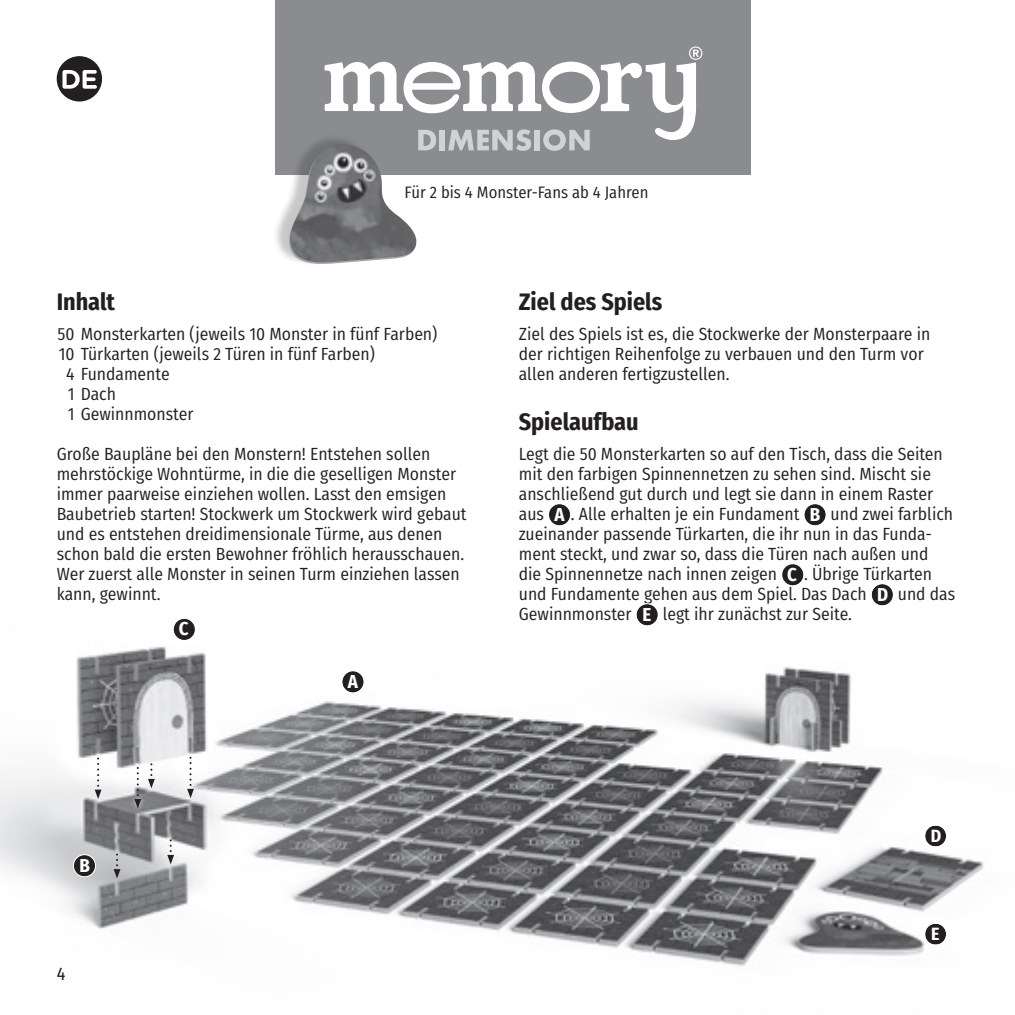
<style>
.page{position:relative;width:1015px;height:1015px;background:#fff}
.page>*{position:absolute;margin:0;border:0;box-sizing:border-box;transform-origin:0 0}
.t1{font:700 24px "Fira Sans Condensed";color:#231f20}
.t2{font:700 18.8px "Fira Sans Condensed";color:#fff}
.t3{font:18px "Fira Sans Condensed";color:#231f20}
.t4{font:700 17.8px "Fira Sans Condensed";color:#fff}
.t5{font:17.6px/20px "Fira Sans Condensed";color:#231f20}
.t6{font:16.6px "Fira Sans Condensed";color:#231f20}
.s1{font-weight:700;font-size:18.6px;color:#fff}
</style>
<div class="page">
<img style="left:0;top:506px;width:984px;height:461px">
<div style="left:73px;top:855px;width:23px;height:22px;background:#231f20;border-radius:50%"></div>
<div style="left:73px;top:854px;width:23px;height:23px;border:1px solid #fff;border-radius:50%"></div>
<div style="left:173px;top:618px;width:22px;height:22px;background:#231f20;border-radius:50%"></div>
<div style="left:173px;top:618px;width:23px;height:23px;border:1px solid #fff;border-radius:50%"></div>
<svg style="left:925px;top:825px;width:21px;height:21px"></svg>
<div style="left:924px;top:825px;width:23px;height:22px;border:1px solid #fff;border-radius:50%"></div>
<svg style="left:925px;top:924px;width:21px;height:20px"></svg>
<div style="left:924px;top:923px;width:23px;height:22px;border:1px solid #fff;border-radius:50%"></div>
<div style="left:342px;top:671px;width:22px;height:22px;background:#231f20;border-radius:50%"></div>
<div style="left:342px;top:670px;width:22px;height:23px;border:1px solid #fff;border-radius:50%"></div>
<svg style="left:114px;top:853px;width:6px;height:25px"></svg>
<svg style="left:167px;top:839px;width:7px;height:25px"></svg>
<svg style="left:187px;top:757px;width:7px;height:41px"></svg>
<div style="left:130px;top:762px;width:16px;height:50px;background:#fff;opacity:.75"></div>
<svg style="left:134px;top:767px;width:7px;height:41px"></svg>
<svg style="left:95px;top:757px;width:7px;height:42px"></svg>
<svg style="left:148px;top:762px;width:7px;height:26px"></svg>
<div style="left:548px;top:504px;width:22px;height:22px;background:#231f20;border-radius:50%"></div>
<div style="left:548px;top:503px;width:23px;height:23px;border:1px solid #fff;border-radius:50%"></div>
<div style="left:804px;top:504px;width:22px;height:22px;background:#231f20;border-radius:50%"></div>
<div style="left:804px;top:503px;width:22px;height:23px;border:1px solid #fff;border-radius:50%"></div>
<div style="left:782px;top:564px;width:22px;height:22px;background:#231f20;border-radius:50%"></div>
<div style="left:781px;top:563px;width:23px;height:23px;border:1px solid #fff;border-radius:50%"></div>
<div style="left:871px;top:584px;width:22px;height:22px;background:#231f20;border-radius:50%"></div>
<div style="left:871px;top:583px;width:22px;height:23px;border:1px solid #fff;border-radius:50%"></div>
<div style="left:636px;top:604px;width:22px;height:22px;background:#231f20;border-radius:50%"></div>
<div style="left:636px;top:603px;width:22px;height:23px;border:1px solid #fff;border-radius:50%"></div>
<div style="left:276px;top:0;width:475px;height:175px;background:#8a8c8f"></div>
<div style="left:273px;top:133px;width:139px;height:132px;background:#231f20;opacity:.25"></div>
<div style="left:57px;top:56px;width:45px;height:46px;background:#231f20;border-radius:50%"></div>
<svg style="left:62px;top:70px;width:35px;height:19px"></svg>
<svg style="left:288px;top:47px;width:414px;height:218px"></svg>
<p class="t6" style="left:405px;top:180px;width:245px">Für 2 bis 4 Monster-Fans ab 4 Jahren</p>
<h1 class="t1" style="left:57px;top:282px;width:60px">Inhalt</h1>
<p class="t5" style="left:58px;top:323px;width:381px">50 Monsterkarten (jeweils 10 Monster in fünf Farben)</p>
<p class="t5" style="left:59px;top:343px;width:317px">10 Türkarten (jeweils 2 Türen in fünf Farben)</p>
<p class="t5" style="left:66px;top:363px;width:105px">4 Fundamente</p>
<p class="t5" style="left:68px;top:383px;width:50px">1 Dach</p>
<p class="t5" style="left:68px;top:403px;width:127px">1 Gewinnmonster</p>
<p class="t5" style="left:57px;top:443px;width:411px">Große Baupläne bei den Monstern! Entstehen sollen mehrstöckige Wohntürme, in die die geselligen Monster immer paarweise einziehen wollen. Lasst den emsigen Baubetrieb starten! Stockwerk um Stockwerk wird gebaut und es entstehen dreidimensionale Türme, aus denen schon bald die ersten Bewohner fröhlich herausschauen.<br>Wer zuerst alle Monster in seinen Turm einziehen lassen kann, gewinnt.</p>
<p class="t2" style="left:179px;top:613px;width:11px">C</p>
<p class="t2" style="left:348px;top:666px;width:12px">A</p>
<h1 class="t1" style="left:519px;top:282px;width:145px">Ziel des Spiels</h1>
<p class="t5" style="left:519px;top:323px;width:413px">Ziel des Spiels ist es, die Stockwerke der Monsterpaare in der richtigen Reihenfolge zu verbauen und den Turm vor allen anderen fertigzustellen.</p>
<h1 class="t1" style="left:519px;top:402px;width:121px">Spielaufbau</h1>
<p class="t5" style="left:519px;top:443px;width:438px">Legt die 50 Monsterkarten so auf den Tisch, dass die Seiten mit den farbigen Spinnennetzen zu sehen sind. Mischt sie anschließend gut durch und legt sie dann in einem Raster aus <span class="s1">A</span> . Alle erhalten je ein Fundament <span class="s1">B</span> und zwei farblich zueinander passende Türkarten, die ihr nun in das Funda&shy;ment steckt, und zwar so, dass die Türen nach außen und die Spinnennetze nach innen zeigen <span class="s1">C</span> . Übrige Türkarten und Fundamente gehen aus dem Spiel. Das Dach <span class="s1">D</span> und das Gewinnmonster <span class="s1">E</span> legt ihr zunächst zur Seite.</p>
<p class="t2" style="left:79px;top:849px;width:12px">B</p>
<p class="t3" style="left:57px;top:960px;width:10px">4</p>
<p class="t4" style="left:931px;top:821px;width:12px">D</p>
<p class="t4" style="left:931px;top:919px;width:10px">E</p>
</div>
